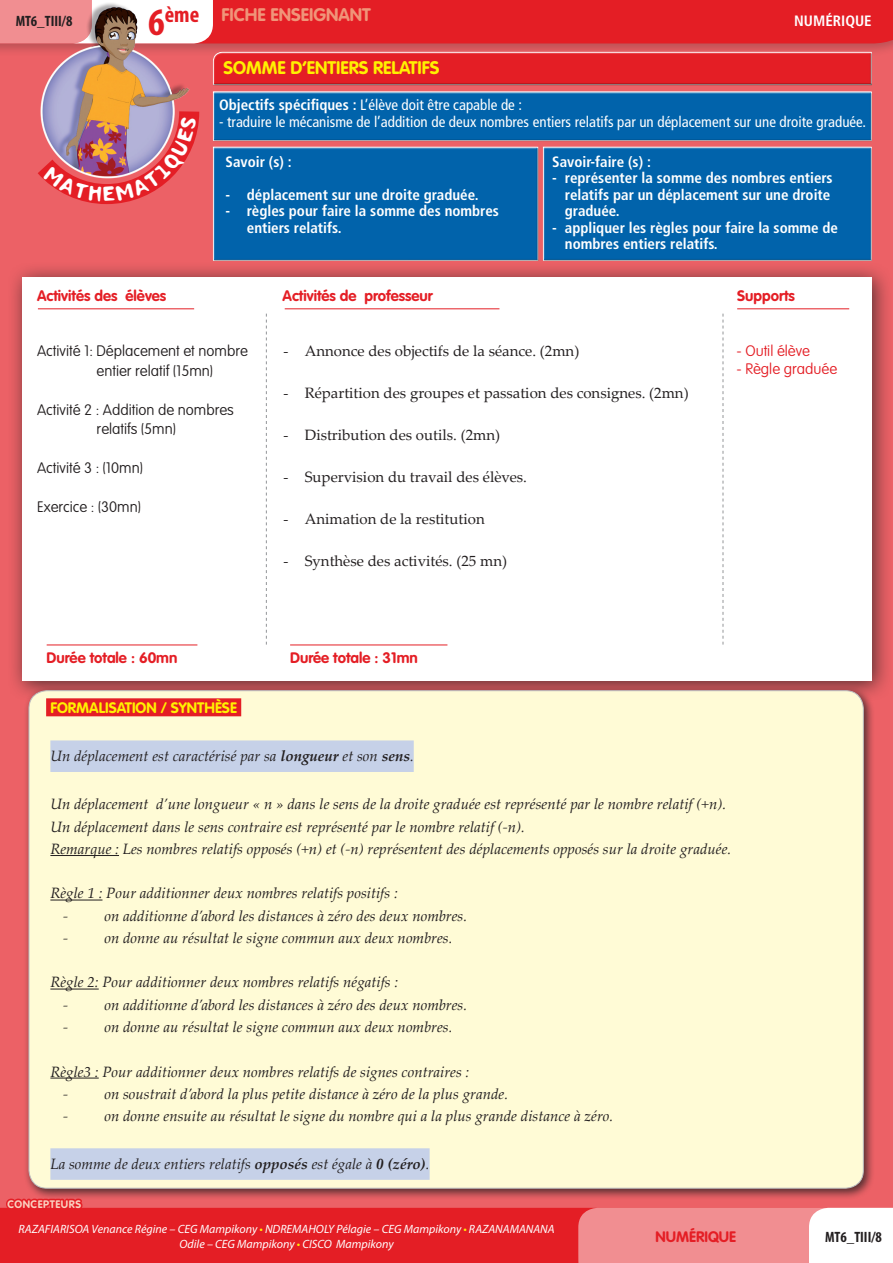
<style>
.page{position:relative;width:893px;height:1263px;background:#ec6166}
.page>*{position:absolute;margin:0;border:0;box-sizing:border-box;transform-origin:0 0}
.t1{font:700 condensed 39px "Myriad Pro";color:#e41e25}
.t2{font:700 condensed 22.8px "Myriad Pro";color:#e41e25}
.t3{font:700 18px "VAG Rounded Std";color:#fff101}
.t4{font:700 18px "VAG Rounded Std";color:#f09579}
.t5{font:italic 15px/22.2px "Palatino Linotype";color:#231f20}
.t6{font:700 condensed 15px/16.5px "Frutiger LT Std";color:#fff}
.t7{font:15px "Palatino Linotype";color:#231f20}
.t8{font:condensed 15px "Frutiger LT Std";color:#fff}
.t9{font:100 15px/19.5px "VAG Rounded Std";color:#231f20}
.t10{font:700 15px "VAG Rounded Std";color:#e41e25}
.t11{font:100 15px "VAG Rounded Std";color:#e41e25}
.t12{font:700 15px "VAG Rounded Std";color:#fff101}
.t13{font:700 condensed 15px "Myriad Pro";color:#231f20}
.t14{font:italic 12px/14.4px "Myriad Pro";color:#fff;text-align:center}
.t15{font:700 10.8px "VAG Rounded Std";color:#fad1c0}
.s1{font-weight:700}
.s2{color:#fff101}
</style>
<div class="page">
<div style="left:0;top:0;width:893px;height:57px;background:#231f20;opacity:.25"></div>
<div style="left:212px;top:51px;width:661px;height:36px;background:#231f20;opacity:.75"></div>
<div style="left:212px;top:146px;width:327px;height:117px;background:#0163ab"></div>
<div style="left:542px;top:145px;width:330px;height:117px;background:#0163ab"></div>
<div style="left:6px;top:261px;width:887px;height:441px;background:#231f20;opacity:.75"></div>
<div style="left:22px;top:277px;width:850px;height:403px;background:#fff"></div>
<svg style="left:266px;top:314px;width:1px;height:331px"></svg>
<svg style="left:723px;top:314px;width:1px;height:331px"></svg>
<hr style="left:47px;top:645px;width:150px;height:1px;background:#e41e25">
<hr style="left:290px;top:645px;width:157px;height:1px;background:#e41e25">
<hr style="left:38px;top:308px;width:156px;height:1px;background:#e41e25">
<hr style="left:285px;top:308px;width:214px;height:1px;background:#e41e25">
<hr style="left:737px;top:308px;width:112px;height:1px;background:#e41e25">
<div style="left:23px;top:685px;width:852px;height:515px;background:#231f20;opacity:.75"></div>
<div style="left:29px;top:691px;width:834px;height:497px;background:#fffbd6;border-radius:18px"></div>
<div style="left:212px;top:91px;width:661px;height:52px;background:#231f20;opacity:.4"></div>
<div style="left:0;top:0;width:893px;height:43px;background:#e41e25"></div>
<div style="left:0;top:1208px;width:578px;height:55px;background:#e41e25"></div>
<svg style="left:578px;top:1208px;width:315px;height:55px;background:#f4abad"></svg>
<svg style="left:5px;top:1194px;width:79px;height:20px"></svg>
<div style="left:46px;top:698px;width:195px;height:18px;background:#e41e25"></div>
<div style="left:50px;top:740px;width:364px;height:32px;background:#c6d1e8"></div>
<hr style="left:50px;top:855px;width:69px;height:1px;background:#231f20">
<hr style="left:50px;top:899px;width:52px;height:1px;background:#231f20">
<hr style="left:50px;top:988px;width:49px;height:1px;background:#231f20">
<hr style="left:50px;top:1077px;width:49px;height:1px;background:#231f20">
<div style="left:50px;top:1148px;width:380px;height:32px;background:#c6d1e8"></div>
<img style="left:30px;top:0;width:165px;height:91px">
<svg style="left:38px;top:91px;width:162px;height:113px"></svg>
<p class="t13" style="left:16px;top:12px;width:58px">MT6_TIII/8</p>
<h2 class="t2" style="left:165px;top:0;width:36px">ème</h2>
<h1 class="t1" style="left:148px;top:-2px;width:18px">6</h1>
<p class="t4" style="left:221px;top:4px;width:151px">FICHE ENSEIGNANT</p>
<p class="t3" style="left:223px;top:57px;width:218px">SOMME D’ENTIERS RELATIFS</p>
<p class="t6" style="left:794px;top:13px;width:77px">Numérique</p>
<p class="t8" style="left:219px;top:96px;width:304px"><span class="s1">Objectifs spécifiques :</span> L’élève doit être capable de :</p>
<p class="t8" style="left:219px;top:113px;width:648px">- traduire le mécanisme de l’addition de deux nombres entiers relatifs par un déplacement sur une droite graduée.</p>
<p class="t6" style="left:226px;top:153px;width:68px">Savoir (s) :</p>
<p class="t6" style="left:226px;top:186px;width:255px">- déplacement sur une droite graduée.</p>
<p class="t6" style="left:247px;top:203px;width:254px;text-indent:-21px">- règles pour faire la somme des nombres entiers relatifs.</p>
<p class="t6" style="left:552px;top:153px;width:100px">Savoir-faire (s) :</p>
<p class="t6" style="left:565px;top:170px;width:269px;text-indent:-13px">- représenter la somme des nombres entiers relatifs par un déplacement sur une droite graduée.</p>
<p class="t6" style="left:565px;top:219px;width:275px;text-indent:-13px">- appliquer les règles pour faire la somme de nombres entiers relatifs.</p>
<p class="t10" style="left:37px;top:286px;width:131px">Activités des élèves</p>
<p class="t10" style="left:283px;top:286px;width:152px">Activités de professeur</p>
<p class="t10" style="left:737px;top:286px;width:59px">Supports</p>
<p class="t9" style="left:97px;top:342px;width:153px;text-indent:-60px">Activité 1: Déplacement et nombre entier relatif (15mn)</p>
<p class="t9" style="left:37px;top:400px;width:198px;text-align:center">Activité 2 : Addition de nombres relatifs (5mn)</p>
<p class="t9" style="left:37px;top:459px;width:107px">Activité 3 : (10mn)</p>
<p class="t9" style="left:37px;top:498px;width:105px">Exercice : (30mn)</p>
<p class="t7" style="left:283px;top:340px;width:297px">- Annonce des objectifs de la séance. (2mn)</p>
<p class="t7" style="left:283px;top:382px;width:407px">- Répartition des groupes et passation des consignes. (2mn)</p>
<p class="t7" style="left:283px;top:424px;width:218px">- Distribution des outils. (2mn)</p>
<p class="t7" style="left:283px;top:466px;width:245px">- Supervision du travail des élèves.</p>
<p class="t7" style="left:283px;top:508px;width:203px">- Animation de la restitution</p>
<p class="t7" style="left:283px;top:550px;width:225px">- Synthèse des activités. (25 mn)</p>
<p class="t10" style="left:47px;top:648px;width:132px">Durée totale : 60mn</p>
<p class="t10" style="left:290px;top:648px;width:129px">Durée totale : 31mn</p>
<p class="t11" style="left:736px;top:342px;width:75px">- Outil élève</p>
<p class="t11" style="left:736px;top:360px;width:102px">- Règle graduée</p>
<p class="t12" style="left:50px;top:699px;width:16px">Formalisation</p>
<p class="t12" style="left:161px;top:699px;width:37px">/ Synth</p>
<p class="t12" style="left:215px;top:699px;width:16px">èse</p>
<p class="t5" style="left:50px;top:744px;width:365px">Un déplacement est caractérisé par sa <span class="s1">longueur</span> et son <span class="s1">sens</span>.</p>
<p class="t5" style="left:50px;top:793px;width:682px">Un déplacement d’une longueur « n » dans le sens de la droite graduée est représenté par le nombre relatif (+n).<br>Un déplacement dans le sens contraire est représenté par le nombre relatif (-n).<br>Remarque : Les nombres relatifs opposés (+n) et (-n) représentent des déplacements opposés sur la droite graduée.</p>
<p class="t5" style="left:63px;top:882px;width:336px;text-indent:-13px">Règle 1 : Pour additionner deux nombres relatifs positifs : -</p>
<p class="t5" style="left:104px;top:904px;width:364px">on additionne d’abord les distances à zéro des deux nombres.</p>
<p class="t5" style="left:63px;top:926px;width:6px">-</p>
<p class="t5" style="left:104px;top:926px;width:350px">on donne au résultat le signe commun aux deux nombres.</p>
<p class="t5" style="left:63px;top:971px;width:337px;text-indent:-13px">Règle 2: Pour additionner deux nombres relatifs négatifs : -</p>
<p class="t5" style="left:104px;top:993px;width:364px">on additionne d’abord les distances à zéro des deux nombres.</p>
<p class="t5" style="left:63px;top:1015px;width:6px">-</p>
<p class="t5" style="left:104px;top:1015px;width:350px">on donne au résultat le signe commun aux deux nombres.</p>
<p class="t5" style="left:63px;top:1060px;width:408px;text-indent:-13px">Règle3 : Pour additionner deux nombres relatifs de signes contraires : -</p>
<p class="t5" style="left:104px;top:1082px;width:405px">on soustrait d’abord la plus petite distance à zéro de la plus grande.</p>
<p class="t5" style="left:63px;top:1104px;width:6px">-</p>
<p class="t5" style="left:104px;top:1104px;width:510px">on donne ensuite au résultat le signe du nombre qui a la plus grande distance à zéro.</p>
<p class="t5" style="left:50px;top:1152px;width:381px">La somme de deux entiers relatifs <span class="s1">opposés</span> est égale à <span class="s1">0 (zéro)</span>.</p>
<p class="t15" style="left:7px;top:1198px;width:15px">Concepte</p>
<p class="t15" style="left:61px;top:1198px;width:15px">urs</p>
<p class="t14" style="left:19px;top:1222px;width:538px">RAZAFIARISOA Venance Régine – CEG Mampikony <span class="s2">•</span> NDREMAHOLY Pélagie – CEG Mampikony <span class="s2">•</span> RAZANAMANANA<br>Odile – CEG Mampikony <span class="s2">•</span> CISCO Mampikony</p>
<p class="t10" style="left:655px;top:1228px;width:31px">Numériq</p>
<p class="t10" style="left:719px;top:1228px;width:18px">ue</p>
<p class="t13" style="left:825px;top:1227px;width:58px">MT6_TIII/8</p>
</div>
